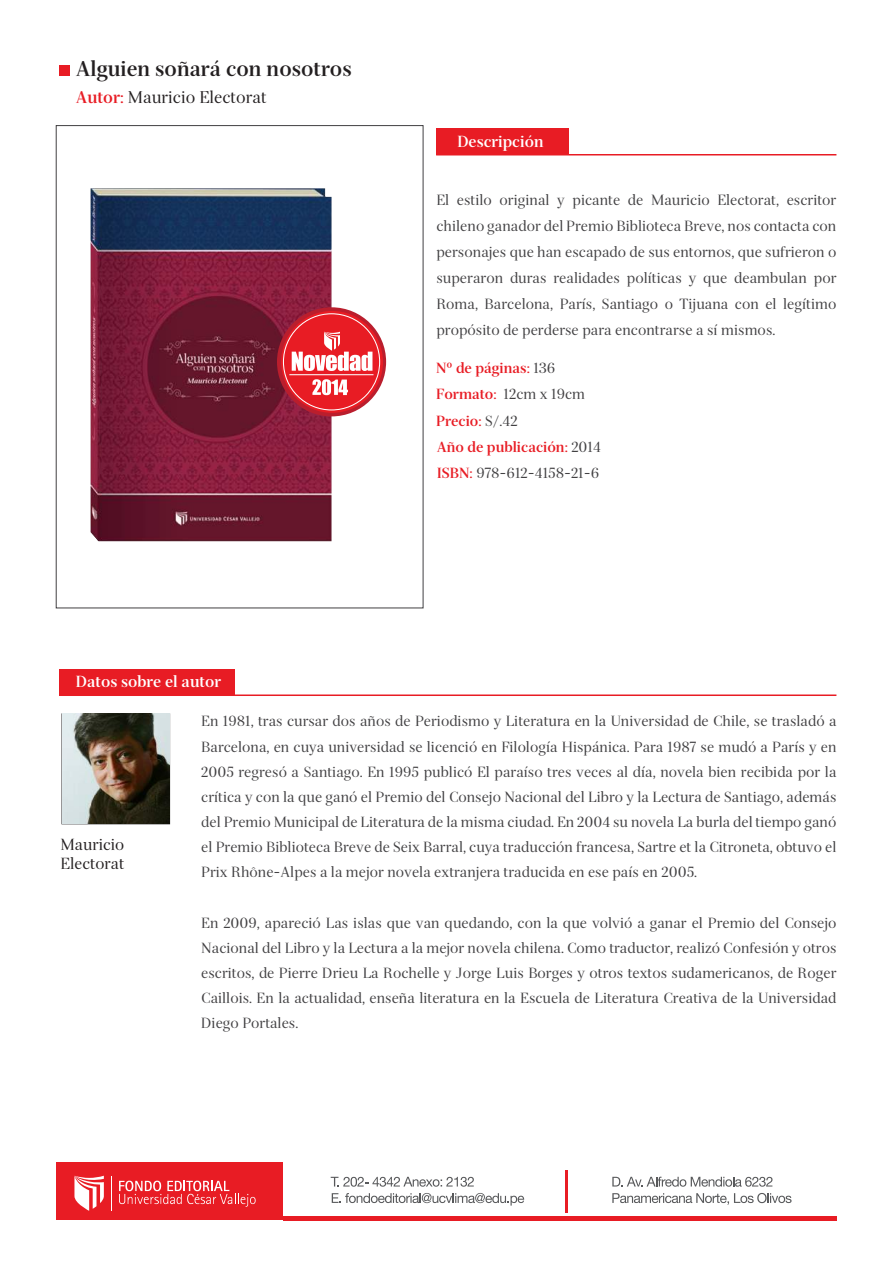
<style>
.page{position:relative;width:893px;height:1263px;background:#fff}
.page>*{position:absolute;margin:0;border:0;box-sizing:border-box;transform-origin:0 0}
.t1{font:700 21px "Serif 72 Beta";color:#231f20}
.t2{font:16.65px "Serif 72 Beta";color:#231f20}
.t3{font:700 15.75px "Serif 72 Beta";color:#fff}
.t4{font:15.75px/18.9px "Serif 72 Beta";color:#231f20}
.t5{font:14.4px/25.2px "Serif 72 Beta";color:#414042;text-align:justify}
.t6{font:700 14.4px/26.4px "Serif 72 Beta";color:#e81c24}
.s1{font-weight:700;color:#e81c24}
.s2{font-weight:400;color:#414042}
</style>
<div class="page">
<div style="left:59px;top:65px;width:11px;height:11px;background:#e81c24"></div>
<div style="left:436px;top:128px;width:132px;height:27px;background:#e81c24"></div>
<hr style="left:436px;top:154px;width:400px;height:1px;background:#e81c24">
<div style="left:59px;top:669px;width:176px;height:26px;background:#e81c24"></div>
<hr style="left:61px;top:694px;width:775px;height:2px;background:#e81c24">
<hr style="left:565px;top:1170px;width:3px;height:43px;background:#e81c24">
<svg style="left:331px;top:1177px;width:143px;height:10px"></svg>
<svg style="left:332px;top:1193px;width:192px;height:12px"></svg>
<svg style="left:612px;top:1177px;width:160px;height:10px"></svg>
<svg style="left:612px;top:1193px;width:179px;height:12px"></svg>
<div style="left:61px;top:713px;width:109px;height:111px;border:1px solid #414042"></div>
<img style="left:90px;top:188px;width:242px;height:353px">
<div style="left:277px;top:307px;width:109px;height:109px;background:#ba1e2d;border-radius:50%"></div>
<svg style="left:281px;top:311px;width:102px;height:102px;background:#e3555d"></svg>
<hr style="left:289px;top:374px;width:84px;height:1px;background:#fff">
<img style="left:63px;top:714px;width:107px;height:109px">
<div style="left:56px;top:1163px;width:227px;height:57px;background:#e81c24"></div>
<svg style="left:74px;top:1176px;width:30px;height:35px"></svg>
<hr style="left:111px;top:1176px;width:1px;height:34px;background:#fff">
<svg style="left:119px;top:1181px;width:137px;height:26px"></svg>
<hr style="left:283px;top:1216px;width:553px;height:4px;background:#e81c24">
<h1 class="t1" style="left:76px;top:55px;width:277px">Alguien soñará con nosotros</h1>
<p class="t2" style="left:76px;top:87px;width:192px"><span class="s1">Autor:</span> Mauricio Electorat</p>
<p class="t3" style="left:76px;top:672px;width:147px">Datos sobre el autor</p>
<p class="t3" style="left:457px;top:132px;width:88px">Descripción</p>
<p class="t5" style="left:436px;top:187px;width:402px;line-height:26px">El estilo original y picante de Mauricio Electorat, escritor chileno ganador del Premio Biblioteca Breve, nos contacta con personajes que han escapado de sus entornos, que sufrieron o superaron duras realidades políticas y que deambulan por Roma, Barcelona, París, Santiago o Tijuana con el legítimo propósito de perderse para encontrarse a sí mismos.</p>
<p class="t6" style="left:436px;top:355px;width:121px">Nº de páginas: <span class="s2">136</span></p>
<p class="t5" style="left:436px;top:382px;width:150px"><span class="s1">Formato:</span> 12cm x 19cm</p>
<p class="t6" style="left:436px;top:407px;width:83px">Precio: <span class="s2">S/.42</span></p>
<p class="t6" style="left:437px;top:434px;width:166px">Año de publicación: <span class="s2">2014<br></span>ISBN: <span class="s2">978-612-4158-21-6</span></p>
<p class="t4" style="left:61px;top:835px;width:65px">Mauricio<br>Electorat</p>
<p class="t5" style="left:201px;top:709px;width:637px">En 1981, tras cursar dos años de Periodismo y Literatura en la Universidad de Chile, se trasladó a Barcelona, en cuya universidad se licenció en Filología Hispánica. Para 1987 se mudó a París y en 2005 regresó a Santiago. En 1995 publicó El paraíso tres veces al día, novela bien recibida por la crítica y con la que ganó el Premio del Consejo Nacional del Libro y la Lectura de Santiago, además del Premio Municipal de Literatura de la misma ciudad. En 2004 su novela La burla del tiempo ganó el Premio Biblioteca Breve de Seix Barral, cuya traducción francesa, Sartre et la Citroneta, obtuvo el Prix Rhône-Alpes a la mejor novela extranjera traducida en ese país en 2005.</p>
<p class="t5" style="left:201px;top:910px;width:637px">En 2009, apareció Las islas que van quedando, con la que volvió a ganar el Premio del Consejo Nacional del Libro y la Lectura a la mejor novela chilena. Como traductor, realizó Confesión y otros escritos, de Pierre Drieu La Rochelle y Jorge Luis Borges y otros textos sudamericanos, de Roger Caillois. En la actualidad, enseña literatura en la Escuela de Literatura Creativa de la Universidad Diego Portales.</p>
</div>
